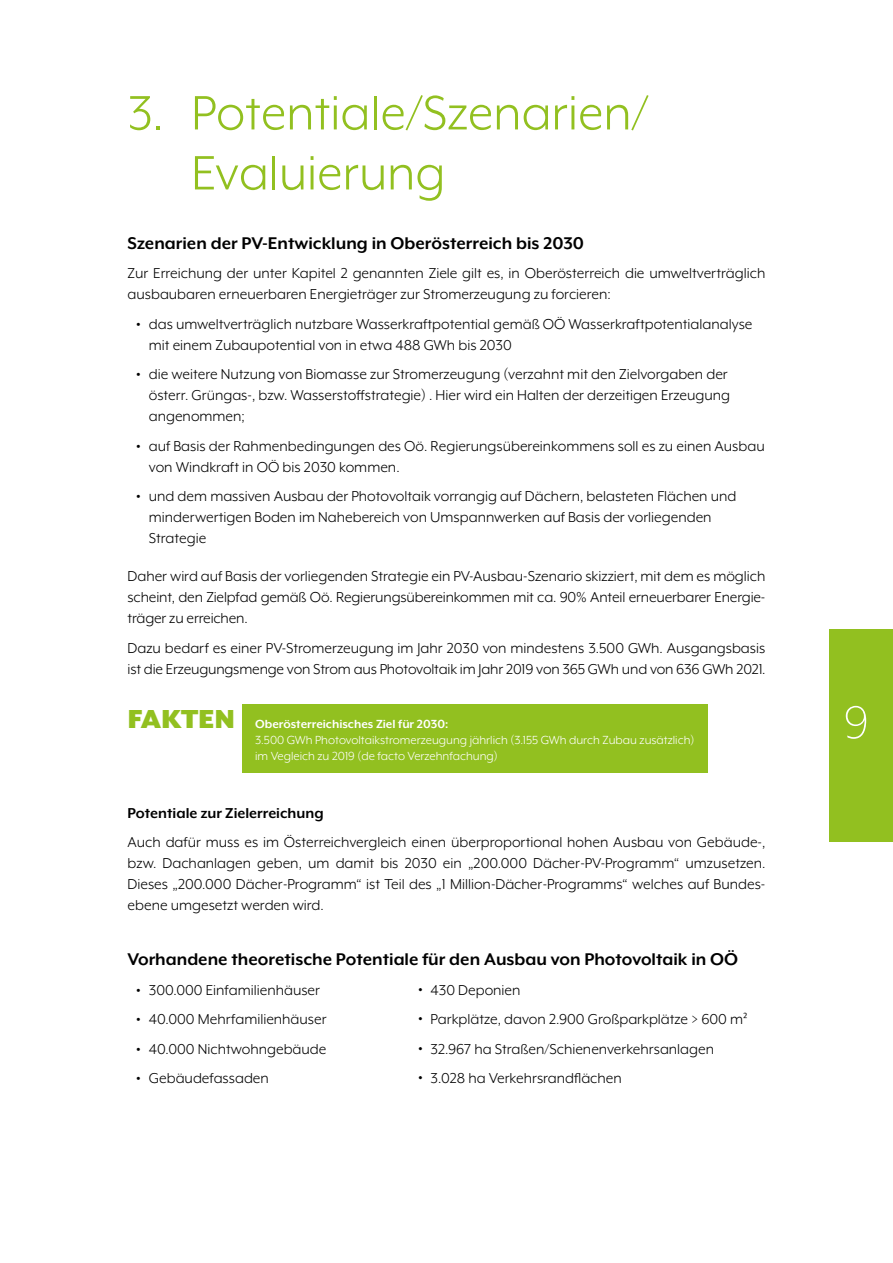
<style>
.page{position:relative;width:893px;height:1263px;background:#fff}
.page>*{position:absolute;margin:0;border:0;box-sizing:border-box;transform-origin:0 0}
.t1{font:55.5px/60px "Mr Eaves XL Mod OT";color:#92c020}
.t2{font:300 52.5px "Mr Eaves XL Mod OT";color:#fff}
.h1_heavy{font:900 30px "Mr Eaves XL Mod OT";color:#92c020}
.t3{font:700 19.5px "Mr Eaves XL Mod OT";color:#000}
.p_Fließtext{font:16.5px/21px "Mr Eaves XL Mod OT";color:#000}
.p_Fließtext-2{font:700 16.5px "Mr Eaves XL Mod OT";color:#000}
.p_Infotext_weiß{font:13.5px/16.2px "Mr Eaves XL Mod OT";color:#fff}
.s1{font-weight:700}
.s2{font-family:"Segoe UI";font-weight:300}
</style>
<div class="page">
<div style="left:829px;top:629px;width:64px;height:213px;background:#92c020"></div>
<div style="left:242px;top:704px;width:466px;height:68px;background:#92c020"></div>
<h2 class="t1" style="left:191px;top:82px;width:458px;text-indent:-64px">3. Potentiale/Szenarien/<br>Evaluierung</h2>
<h3 class="t3" style="left:128px;top:232px;width:458px">Szenarien der PV-Entwicklung in Oberösterreich bis 2030</h3>
<p class="p_Fließtext" style="left:128px;top:263px;width:639px">Zur Erreichung der unter Kapitel 2 genannten Ziele gilt es, in Oberösterreich die umweltverträglich ausbaubaren erneuerbaren Energieträger zur Stromerzeugung zu forcieren:</p>
<p class="p_Fließtext" style="left:149px;top:313px;width:605px;text-indent:-13px"><span class="s1">•</span> das umweltverträglich nutzbare Wasserkraftpotential gemäß OÖ Wasserkraftpotentialanalyse mit einem Zubaupotential von in etwa 488 GWh bis 2030</p>
<p class="p_Fließtext" style="left:149px;top:364px;width:583px;text-indent:-13px"><span class="s1">•</span> die weitere Nutzung von Biomasse zur Stromerzeugung (verzahnt mit den Zielvorgaben der österr. Grüngas-, bzw. Wasserstoffstrategie) . Hier wird ein Halten der derzeitigen Erzeugung angenommen;</p>
<p class="p_Fließtext" style="left:149px;top:435px;width:617px;text-indent:-13px"><span class="s1">•</span> auf Basis der Rahmenbedingungen des Oö. Regierungsübereinkommens soll es zu einen Ausbau von Windkraft in OÖ bis 2030 kommen.</p>
<p class="p_Fließtext" style="left:149px;top:486px;width:589px;text-indent:-13px"><span class="s1">•</span> und dem massiven Ausbau der Photovoltaik vorrangig auf Dächern, belasteten Flächen und minderwertigen Boden im Nahebereich von Umspannwerken auf Basis der vorliegenden<br>Strategie</p>
<p class="p_Fließtext" style="left:128px;top:566px;width:639px;text-align:justify">Daher wird auf Basis der vorliegenden Strategie ein PV-Ausbau-Szenario skizziert, mit dem es möglich scheint, den Zielpfad gemäß Oö. Regierungsübereinkommen mit ca. 90% Anteil erneuerbarer Energie&shy;träger zu erreichen.</p>
<p class="p_Fließtext" style="left:128px;top:637px;width:639px">Dazu bedarf es einer PV-Stromerzeugung im Jahr 2030 von mindestens 3.500 GWh. Ausgangsbasis ist die Erzeugungsmenge von Strom aus Photovoltaik im Jahr 2019 von 365 GWh und von 636 GWh 2021.</p>
<h4 class="h1_heavy" style="left:128px;top:702px;width:109px">FAKTEN</h4>
<p class="p_Infotext_weiß" style="left:255px;top:715px;width:441px"><span class="s1">Oberösterreichisches Ziel für 2030:<br></span>3.500 GWh Photovoltaikstromerzeugung jährlich (3.155 GWh durch Zubau zusätzlich) im Vegleich zu 2019 (de facto Verzehnfachung)</p>
<p class="p_Fließtext-2" style="left:128px;top:804px;width:198px">Potentiale zur Zielerreichung</p>
<p class="p_Fließtext" style="left:128px;top:832px;width:639px;text-align:justify">Auch dafür muss es im Österreichvergleich einen überproportional hohen Ausbau von Gebäude-, bzw. Dachanlagen geben, um damit bis 2030 ein „200.000 Dächer-PV-Programm“ umzusetzen.<br>Dieses „200.000 Dächer-Programm“ ist Teil des „1 Million-Dächer-Programms“ welches auf Bundes&shy;ebene umgesetzt werden wird.</p>
<h3 class="t3" style="left:128px;top:949px;width:612px">Vorhandene theoretische Potentiale für den Ausbau von Photovoltaik in OÖ</h3>
<p class="p_Fließtext" style="left:136px;top:979px;width:185px"><span class="s1">•</span> 300.000 Einfamilienhäuser</p>
<p class="p_Fließtext" style="left:417px;top:979px;width:105px"><span class="s2">٠</span> 430 Deponien</p>
<p class="p_Fließtext" style="left:136px;top:1009px;width:192px"><span class="s1">•</span> 40.000 Mehrfamilienhäuser</p>
<p class="p_Fließtext" style="left:417px;top:1009px;width:332px"><span class="s2">٠</span> Parkplätze, davon 2.900 Großparkplätze &gt; 600 m²</p>
<p class="p_Fließtext" style="left:136px;top:1038px;width:192px"><span class="s1">•</span> 40.000 Nichtwohngebäude</p>
<p class="p_Fließtext" style="left:417px;top:1038px;width:298px"><span class="s2">٠</span> 32.967 ha Straßen/Schienenverkehrsanlagen</p>
<p class="p_Fließtext" style="left:136px;top:1068px;width:134px"><span class="s1">•</span> Gebäudefassaden</p>
<p class="p_Fließtext" style="left:417px;top:1068px;width:206px"><span class="s2">٠</span> 3.028 ha Verkehrsrandflächen</p>
<h2 class="t2" style="left:844px;top:694px;width:27px">9</h2>
</div>
